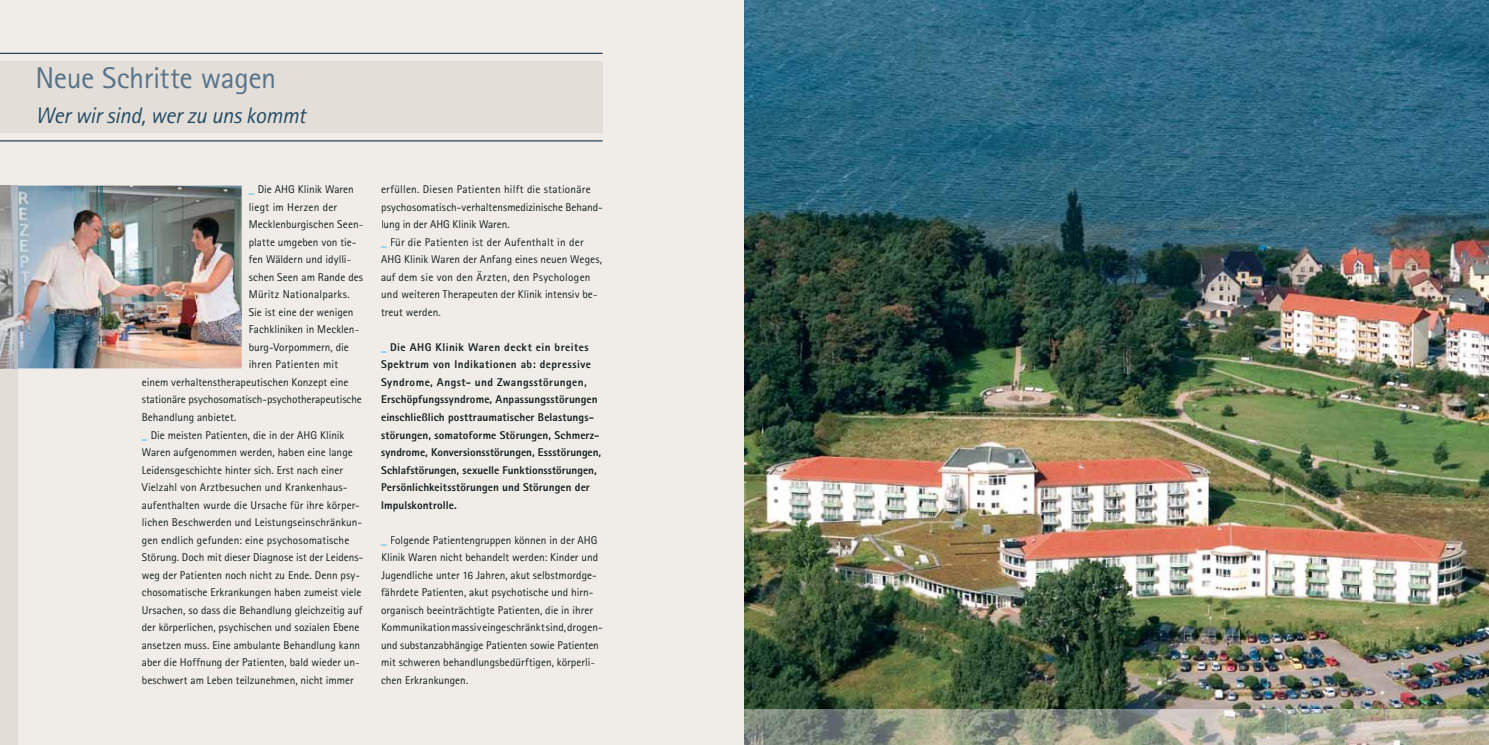
<style>
.page{position:relative;width:1489px;height:745px;background:#fff}
.page>*{position:absolute;margin:0;border:0;box-sizing:border-box;transform-origin:0 0}
.t1{font:30px "Agfa Rotis Sans Serif";letter-spacing:-.015em;color:#58748a}
.t2{font:italic 22.5px "Agfa Rotis Sans Serif";letter-spacing:-.015em;color:#254e65}
.t3{font:11.25px/17.5px "Agfa Rotis Sans Serif";letter-spacing:.005em;color:#14201e}
.t4{font:800 11.25px/17.5px "Agfa Rotis Sans Serif";letter-spacing:.01em;color:#14201e}
.t5{font:11.25px "Agfa Rotis Sans Serif";letter-spacing:.025em;color:#14201e}
.s1{font-weight:800;color:#00a3de}
.s2{color:#00a3de}
</style>
<div class="page">
<div style="left:0;top:0;width:744px;height:744px;background:#f0ece8"></div>
<div style="left:0;top:61px;width:602px;height:72px;background:#e4ded9"></div>
<hr style="left:0;top:140px;width:602px;height:1px;background:#001a31">
<hr style="left:0;top:53px;width:602px;height:1px;background:#001a31">
<img style="left:18px;top:185px;width:224px;height:183px">
<div style="left:0;top:368px;width:18px;height:376px;background:#e3ddd8"></div>
<img style="left:0;top:185px;width:18px;height:183px">
<hr style="left:743px;top:709px;width:1px;height:35px;background:#f6f4f1">
<img style="left:744px;top:0;width:744px;height:744px">
<h1 class="t1" style="left:35px;top:67px;width:242px">Neue Schritte wagen</h1>
<h2 class="t2" style="left:35px;top:107px;width:272px">Wer wir sind, wer zu uns kommt</h2>
<p class="t3" style="left:249px;top:181px;width:107px"><span class="s1">_</span> Die AHG Klinik Waren</p>
<p class="t3" style="left:249px;top:199px;width:90px">liegt im Herzen der</p>
<p class="t3" style="left:249px;top:216px;width:116px">Mecklenburgischen Seen-</p>
<p class="t3" style="left:249px;top:234px;width:109px">platte umgeben von tie-</p>
<p class="t3" style="left:249px;top:252px;width:104px">fen Wäldern und idylli-</p>
<p class="t3" style="left:249px;top:269px;width:116px">schen Seen am Rande des</p>
<p class="t5" style="left:249px;top:290px;width:103px">Müritz Nationalparks.</p>
<p class="t3" style="left:249px;top:304px;width:106px">Sie ist eine der wenigen</p>
<p class="t3" style="left:249px;top:322px;width:112px">Fachkliniken in Mecklen-</p>
<p class="t3" style="left:249px;top:339px;width:102px">burg-Vorpommern, die</p>
<p class="t3" style="left:249px;top:357px;width:91px">ihren Patienten mit</p>
<p class="t3" style="left:142px;top:374px;width:208px">einem verhaltenstherapeutischen Konzept eine</p>
<p class="t3" style="left:142px;top:392px;width:221px">stationäre psychosomatisch-psychotherapeutische</p>
<p class="t3" style="left:142px;top:409px;width:96px">Behandlung anbietet.</p>
<p class="t3" style="left:142px;top:427px;width:204px"><span class="s1">_</span> Die meisten Patienten, die in der AHG Klinik</p>
<p class="t3" style="left:142px;top:444px;width:212px">Waren aufgenommen werden, haben eine lange</p>
<p class="t3" style="left:142px;top:462px;width:203px">Leidensgeschichte hinter sich. Erst nach einer</p>
<p class="t3" style="left:142px;top:479px;width:207px">Vielzahl von Arztbesuchen und Krankenhaus-</p>
<p class="t3" style="left:142px;top:497px;width:219px">aufenthalten wurde die Ursache für ihre körper-</p>
<p class="t3" style="left:142px;top:514px;width:222px">lichen Beschwerden und Leistungseinschränkun-</p>
<p class="t3" style="left:142px;top:532px;width:209px">gen endlich gefunden: eine psychosomatische</p>
<p class="t3" style="left:142px;top:549px;width:223px">Störung. Doch mit dieser Diagnose ist der Leidens-</p>
<p class="t3" style="left:142px;top:567px;width:220px">weg der Patienten noch nicht zu Ende. Denn psy-</p>
<p class="t3" style="left:142px;top:584px;width:221px">chosomatische Erkrankungen haben zumeist viele</p>
<p class="t3" style="left:142px;top:602px;width:222px">Ursachen, so dass die Behandlung gleichzeitig auf</p>
<p class="t3" style="left:142px;top:619px;width:219px">der körperlichen, psychischen und sozialen Ebene</p>
<p class="t3" style="left:142px;top:637px;width:220px">ansetzen muss. Eine ambulante Behandlung kann</p>
<p class="t3" style="left:142px;top:654px;width:219px">aber die Hoffnung der Patienten, bald wieder un-</p>
<p class="t3" style="left:142px;top:672px;width:213px">beschwert am Leben teilzunehmen, nicht immer</p>
<p class="t3" style="left:381px;top:181px;width:223px">erfüllen. Diesen Patienten hilft die stationäre psychosomatisch-verhaltensmedizinische Behand&shy;lung in der AHG Klinik Waren.<br><span class="s1">_</span> Für die Patienten ist der Aufenthalt in der AHG Klinik Waren der Anfang eines neuen Weges, auf dem sie von den Ärzten, den Psychologen und weiteren Therapeuten der Klinik intensiv be&shy;treut werden.</p>
<p class="t4" style="left:381px;top:339px;width:222px"><span class="s2">_</span> Die AHG Klinik Waren deckt ein breites Spektrum von Indikationen ab: depressive Syndrome, Angst- und Zwangsstörungen, Erschöpfungssyndrome, Anpassungsstörungen einschließlich posttraumatischer Belastungs&shy;störungen, somatoforme Störungen, Schmerz&shy;syndrome, Konversionsstörungen, Essstörungen, Schlafstörungen, sexuelle Funktionsstörungen, Persönlichkeitsstörungen und Störungen der Impulskontrolle.</p>
<p class="t3" style="left:381px;top:532px;width:223px"><span class="s1">_</span> Folgende Patientengruppen können in der AHG Klinik Waren nicht behandelt werden: Kinder und Jugendliche unter 16 Jahren, akut selbstmordge&shy;fährdete Patienten, akut psychotische und hirn&shy;organisch beeinträchtigte Patienten, die in ihrer Kommunikation massiv eingeschränkt sind, drogen&shy;und substanzabhängige Patienten sowie Patienten mit schweren behandlungsbedürftigen, körperli&shy;chen Erkrankungen.</p>
</div>
